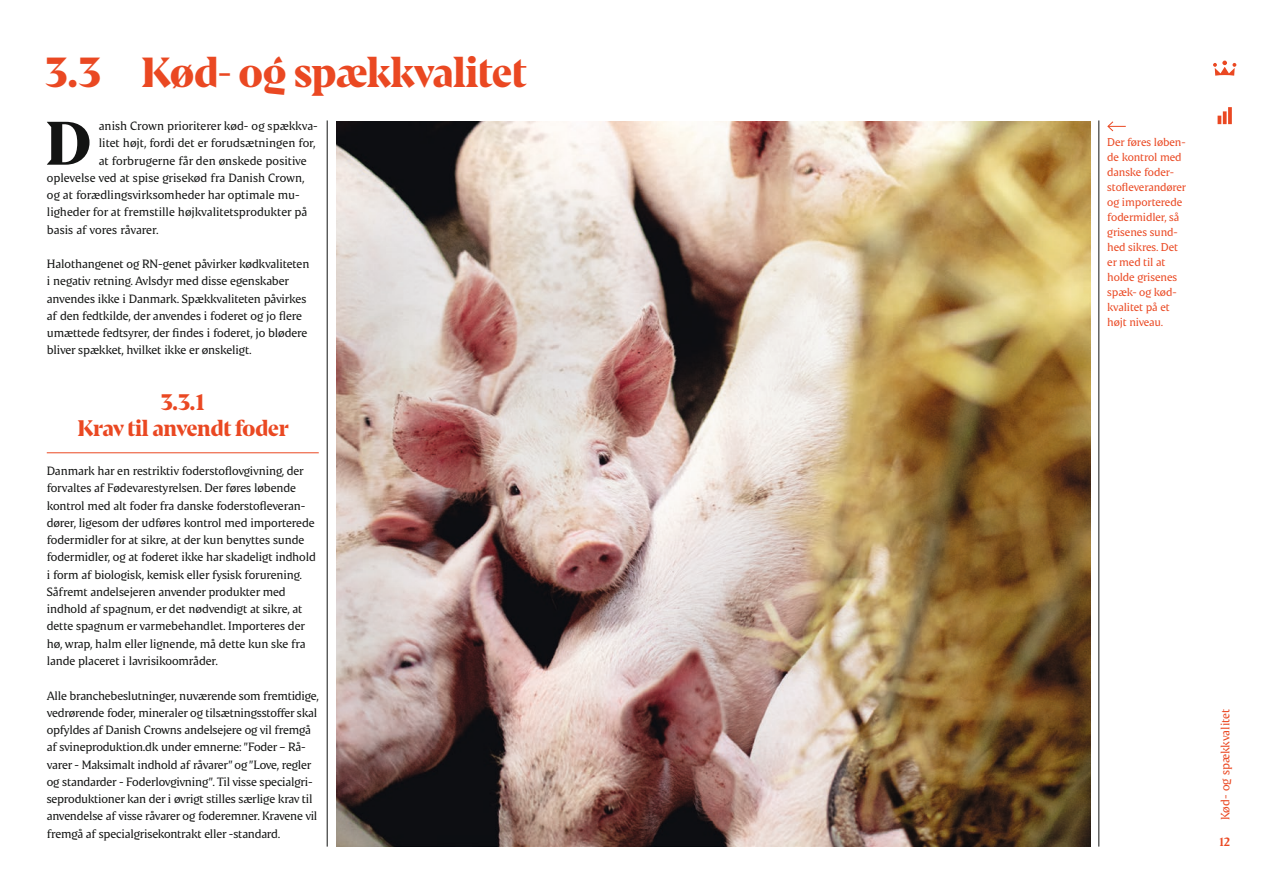
<style>
.page{position:relative;width:1263px;height:893px;background:#fff}
.page>*{position:absolute;margin:0;border:0;box-sizing:border-box;transform-origin:0 0}
.Brød{font:700 61.35px "Danish Crown Display";color:#131413}
.Case_overskrift{font:700 42px "Danish Crown Display";letter-spacing:-.015em;color:#ea4822}
.Case_overskrift-2{font:700 22.5px/25.5px "Danish Crown Display";letter-spacing:-.01em;color:#ea4822;text-align:center}
.Brød-2{font:12px/17.2px "Danish Crown Text";letter-spacing:-.015em;color:#131413}
.t1{font:12px "Danish Crown Text";letter-spacing:-.01em;color:#ea4822}
.t2{font:700 12px "Danish Crown Text";color:#ea4822}
.Billedtekst{font:11.25px/15px "Danish Crown Text";letter-spacing:-.015em;color:#ea4822}
</style>
<div class="page">
<hr style="left:327px;top:120px;width:1px;height:727px;background:#131413">
<hr style="left:1098px;top:120px;width:1px;height:727px;background:#131413">
<img style="left:336px;top:122px;width:754px;height:724px">
<svg style="left:1107px;top:121px;width:19px;height:11px"></svg>
<hr style="left:47px;top:452px;width:272px;height:1px;background:#ea4822">
<svg style="left:1217px;top:111px;width:9px;height:13px"></svg>
<svg style="left:1228px;top:107px;width:4px;height:17px"></svg>
<svg style="left:1213px;top:61px;width:23px;height:15px"></svg>
<p class="Case_overskrift" style="left:46px;top:46px;width:56px">3.3</p>
<p class="Case_overskrift" style="left:141px;top:46px;width:387px">Kød- og spækkvalitet</p>
<p class="Brød" style="left:45px;top:104px;width:47px">D</p>
<p class="Brød-2" style="left:99px;top:117px;width:220px">anish Crown prioriterer kød- og spækkva-</p>
<p class="Brød-2" style="left:99px;top:134px;width:218px">litet højt, fordi det er forudsætningen for,</p>
<p class="Brød-2" style="left:99px;top:152px;width:209px">at forbrugerne får den ønskede positive</p>
<p class="Brød-2" style="left:47px;top:169px;width:259px">oplevelse ved at spise grisekød fra Danish Crown,</p>
<p class="Brød-2" style="left:47px;top:186px;width:254px">og at forædlingsvirksomheder har optimale mu-</p>
<p class="Brød-2" style="left:47px;top:203px;width:262px">ligheder for at fremstille højkvalitetsprodukter på</p>
<p class="Brød-2" style="left:47px;top:221px;width:113px">basis af vores råvarer.</p>
<p class="Brød-2" style="left:47px;top:255px;width:264px">Halothangenet og RN-genet påvirker kødkvaliteten i negativ retning. Avlsdyr med disse egenskaber anvendes ikke i Danmark. Spækkvaliteten påvirkes af den fedtkilde, der anvendes i foderet og jo flere umættede fedtsyrer, der findes i foderet, jo blødere bliver spækket, hvilket ikke er ønskeligt.</p>
<p class="Case_overskrift-2" style="left:77px;top:389px;width:213px">3.3.1<br>Krav til anvendt foder</p>
<p class="Brød-2" style="left:47px;top:462px;width:271px">Danmark har en restriktiv foderstoflovgivning, der forvaltes af Fødevarestyrelsen. Der føres løbende kontrol med alt foder fra danske foderstofleveran&shy;dører, ligesom der udføres kontrol med importerede fodermidler for at sikre, at der kun benyttes sunde fodermidler, og at foderet ikke har skadeligt indhold i form af biologisk, kemisk eller fysisk forurening.<br>Såfremt andelsejeren anvender produkter med indhold af spagnum, er det nødvendigt at sikre, at dette spagnum er varmebehandlet. Importeres der hø, wrap, halm eller lignende, må dette kun ske fra lande placeret i lavrisikoområder.</p>
<p class="Brød-2" style="left:47px;top:686px;width:274px">Alle branchebeslutninger, nuværende som fremtidige, vedrørende foder, mineraler og tilsætningsstoffer skal opfyldes af Danish Crowns andelsejere og vil fremgå af svineproduktion.dk under emnerne: ”Foder – Rå&shy;varer - Maksimalt indhold af råvarer” og ”Love, regler og standarder - Foderlovgivning”. Til visse specialgri&shy;seproduktioner kan der i øvrigt stilles særlige krav til anvendelse af visse råvarer og foderemner. Kravene vil fremgå af specialgrisekontrakt eller -standard.</p>
<p class="Billedtekst" style="left:1107px;top:134px;width:81px">Der føres løben&shy;de kontrol med danske foder&shy;stofleverandører og importerede fodermidler, så grisenes sund&shy;hed sikres. Det er med til at holde grisenes spæk- og kød&shy;kvalitet på et højt niveau.</p>
<p class="t1" style="left:1218px;top:820px;width:113px;rotate:-90deg">Kød- og spækkvalitet</p>
<p class="t2" style="left:1219px;top:834px;width:12px">12</p>
</div>
